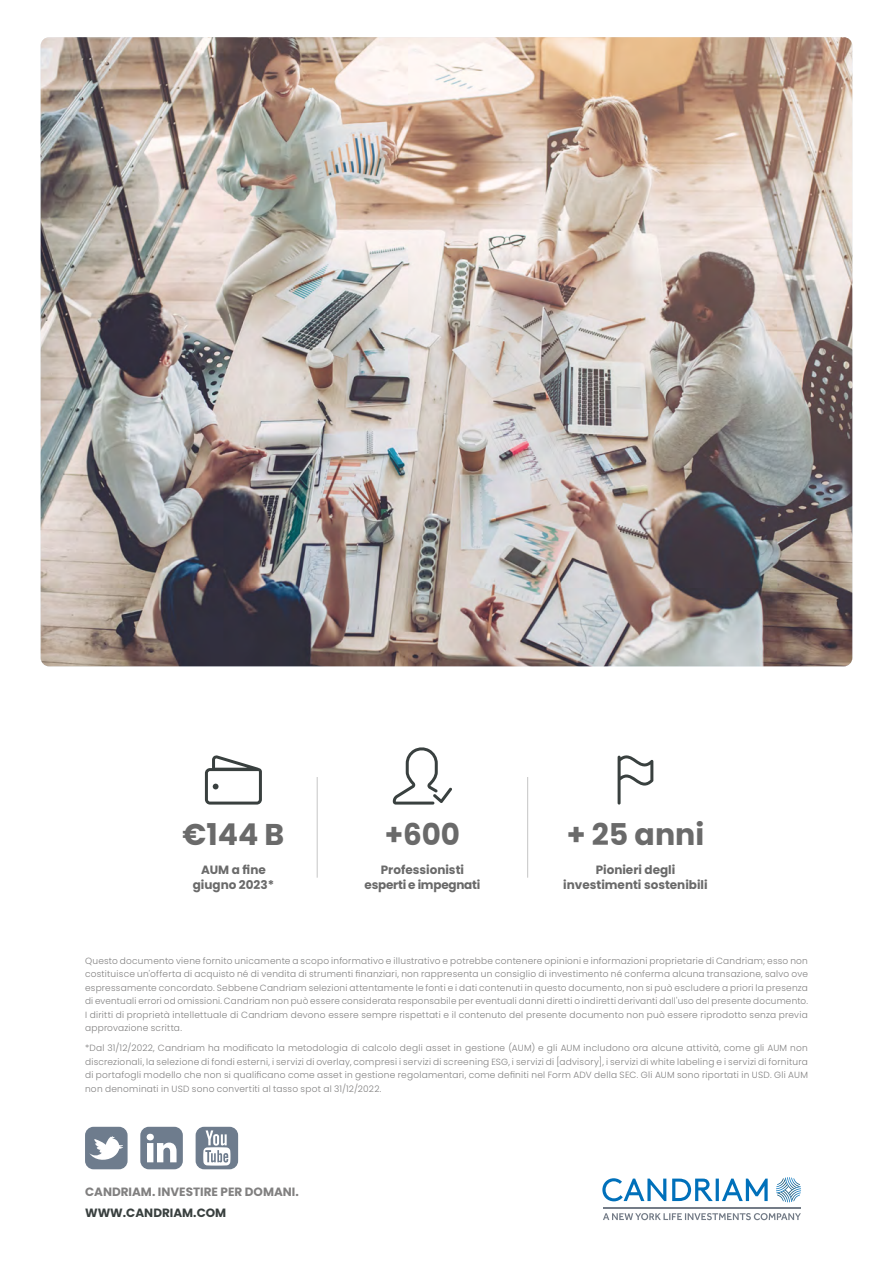
<style>
.page{position:relative;width:893px;height:1263px;background:#fff}
.page>*{position:absolute;margin:0;border:0;box-sizing:border-box;transform-origin:0 0}
.t1{font:700 30px "Poppins";color:#6a6a6a}
.t2{font:700 12px/15px "Poppins";color:#6a6a6a;text-align:center}
.t3{font:700 12px/15px "Poppins";letter-spacing:-.02em;color:#6a6a6a;text-align:center}
.t4{font:700 12px "Poppins";color:#818080}
.t5{font:700 12px "Poppins";color:#39403f}
.t6{font:300 9px/13.5px "Poppins";letter-spacing:.025em;color:#818080;text-align:justify}
</style>
<div class="page">
<img style="left:41px;top:37px;width:811px;height:629px">
<svg style="left:776px;top:1177px;width:25px;height:25px"></svg>
<svg style="left:603px;top:1213px;width:198px;height:7px"></svg>
<hr style="left:603px;top:1207px;width:198px;height:1px;background:#747c87">
<svg style="left:602px;top:1178px;width:166px;height:23px"></svg>
<div style="left:140px;top:1127px;width:43px;height:42px;background:#6e7c8d;border-radius:9px"></div>
<svg style="left:147px;top:1134px;width:30px;height:28px"></svg>
<div style="left:196px;top:1127px;width:42px;height:42px;background:#6e7c8d;border-radius:9px"></div>
<svg style="left:203px;top:1130px;width:27px;height:35px"></svg>
<div style="left:85px;top:1127px;width:43px;height:42px;background:#6e7c8d;border-radius:9px"></div>
<svg style="left:89px;top:1136px;width:34px;height:24px"></svg>
<hr style="left:317px;top:777px;width:1px;height:101px;background:#c6c6c6">
<hr style="left:527px;top:777px;width:1px;height:101px;background:#c6c6c6">
<svg style="left:393px;top:747px;width:59px;height:57px"></svg>
<svg style="left:205px;top:755px;width:57px;height:49px"></svg>
<svg style="left:618px;top:755px;width:35px;height:49px"></svg>
<h1 class="t1" style="left:183px;top:817px;width:103px">€144 B</h1>
<h2 class="t2" style="left:193px;top:862px;width:83px">AUM a fine giugno 2023*</h2>
<h1 class="t1" style="left:385px;top:817px;width:77px">+600</h1>
<h2 class="t3" style="left:364px;top:862px;width:117px">Professionisti esperti e impegnati</h2>
<h1 class="t1" style="left:567px;top:817px;width:139px">+ 25 anni</h1>
<h2 class="t2" style="left:563px;top:862px;width:146px">Pionieri degli investimenti sostenibili</h2>
<p class="t6" style="left:85px;top:954px;width:724px">Questo documento viene fornito unicamente a scopo informativo e illustrativo e potrebbe contenere opinioni e informazioni proprietarie di Candriam; esso non costituisce un'offerta di acquisto né di vendita di strumenti finanziari, non rappresenta un consiglio di investimento né conferma alcuna transazione, salvo ove espressamente concordato. Sebbene Candriam selezioni attentamente le fonti e i dati contenuti in questo documento, non si può escludere a priori la presenza di eventuali errori od omissioni. Candriam non può essere considerata responsabile per eventuali danni diretti o indiretti derivanti dall'uso del presente documento.<br>I diritti di proprietà intellettuale di Candriam devono essere sempre rispettati e il contenuto del presente documento non può essere riprodotto senza previa approvazione scritta.</p>
<p class="t6" style="left:85px;top:1041px;width:724px">*Dal 31/12/2022, Candriam ha modificato la metodologia di calcolo degli asset in gestione (AUM) e gli AUM includono ora alcune attività, come gli AUM non discrezionali, la selezione di fondi esterni, i servizi di overlay, compresi i servizi di screening ESG, i servizi di [advisory], i servizi di white labeling e i servizi di fornitura di portafogli modello che non si qualificano come asset in gestione regolamentari, come definiti nel Form ADV della SEC. Gli AUM sono riportati in USD. Gli AUM non denominati in USD sono convertiti al tasso spot al 31/12/2022.</p>
<h2 class="t4" style="left:85px;top:1185px;width:215px">CANDRIAM. INVESTIRE PER DOMANI.</h2>
<h2 class="t5" style="left:85px;top:1206px;width:143px">WWW.CANDRIAM.COM</h2>
</div>
